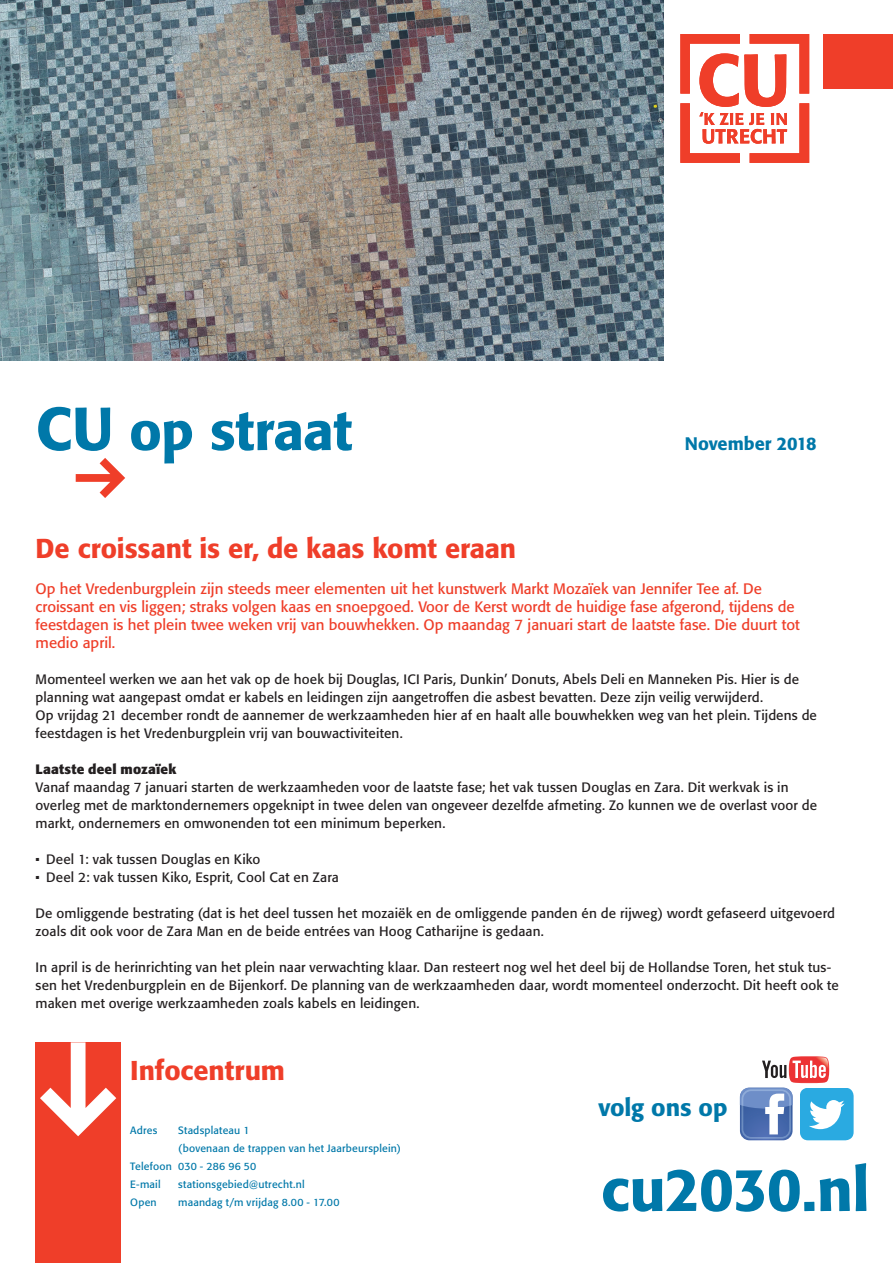
<style>
.page{position:relative;width:893px;height:1263px;background:#fff}
.page>*{position:absolute;margin:0;border:0;box-sizing:border-box;transform-origin:0 0}
.t1{font:500 60px "Formata BQ";letter-spacing:-.015em;color:#0078a9}
.t2{font:500 54px "Formata BQ";letter-spacing:-.005em;color:#0078a9}
.Intro{font:500 27px "Formata BQ";letter-spacing:-.005em;color:#ef3e29}
.Kop1{font:500 27px "Formata BQ";color:#ef3e29}
.t3{font:500 24px "Formata BQ";letter-spacing:-.005em;color:#0078a9}
.t4{font:500 18px "Formata BQ";letter-spacing:-.005em;color:#0078a9}
.Platte_Tekst{font:15px "Formata BQ";color:#ef3e29}
.Platte_Tekst-2{font:13.5px/18px "Formata BQ";letter-spacing:.01em;color:#231f20}
.Platte_Tekst-3{font:700 13.5px "Formata BQ";letter-spacing:.01em;color:#231f20}
.Platte_Tekst_kleiner{font:10.5px/18px "Formata BQ";letter-spacing:.02em;color:#0078a9}
.s1{font-size:60px}
</style>
<div class="page">
<img style="left:0;top:0;width:663px;height:360px">
<svg style="left:740px;top:1056px;width:114px;height:84px"></svg>
<svg style="left:680px;top:34px;width:129px;height:129px"></svg>
<div style="left:823px;top:34px;width:70px;height:55px;background:#ef3e29"></div>
<div style="left:36px;top:1042px;width:85px;height:221px;background:#ef3e29"></div>
<svg style="left:40px;top:1042px;width:76px;height:94px"></svg>
<svg style="left:76px;top:458px;width:49px;height:40px"></svg>
<p class="t2" style="left:36px;top:398px;width:318px"><span class="s1">CU</span> op straat</p>
<p class="t4" style="left:685px;top:433px;width:133px">November 2018</p>
<p class="Intro" style="left:36px;top:532px;width:482px">De croissant is er, de kaas komt eraan</p>
<p class="Platte_Tekst" style="left:36px;top:580px;width:728px">Op het Vredenburgplein zijn steeds meer elementen uit het kunstwerk Markt Mozaïek van Jennifer Tee af. De</p>
<p class="Platte_Tekst" style="left:36px;top:598px;width:761px">croissant en vis liggen; straks volgen kaas en snoepgoed. Voor de Kerst wordt de huidige fase afgerond, tijdens de</p>
<p class="Platte_Tekst" style="left:36px;top:616px;width:766px">feestdagen is het plein twee weken vrij van bouwhekken. Op maandag 7 januari start de laatste fase. Die duurt tot</p>
<p class="Platte_Tekst" style="left:36px;top:634px;width:81px">medio april.</p>
<p class="Platte_Tekst-2" style="left:36px;top:670px;width:765px">Momenteel werken we aan het vak op de hoek bij Douglas, ICI Paris, Dunkin’ Donuts, Abels Deli en Manneken Pis. Hier is de</p>
<p class="Platte_Tekst-2" style="left:36px;top:688px;width:729px">planning wat aangepast omdat er kabels en leidingen zijn aangetroffen die asbest bevatten. Deze zijn veilig verwijderd.</p>
<p class="Platte_Tekst-2" style="left:36px;top:706px;width:783px">Op vrijdag 21 december rondt de aannemer de werkzaamheden hier af en haalt alle bouwhekken weg van het plein. Tijdens de feestdagen is het Vredenburgplein vrij van bouwactiviteiten.</p>
<p class="Platte_Tekst-3" style="left:36px;top:761px;width:142px">Laatste deel mozaïek</p>
<p class="Platte_Tekst-2" style="left:36px;top:778px;width:754px">Vanaf maandag 7 januari starten de werkzaamheden voor de laatste fase; het vak tussen Douglas en Zara. Dit werkvak is in</p>
<p class="Platte_Tekst-2" style="left:36px;top:796px;width:783px">overleg met de marktondernemers opgeknipt in twee delen van ongeveer dezelfde afmeting. Zo kunnen we de overlast voor de markt, ondernemers en omwonenden tot een minimum beperken.</p>
<p class="Platte_Tekst-2" style="left:36px;top:850px;width:226px">• Deel 1: vak tussen Douglas en Kiko</p>
<p class="Platte_Tekst-2" style="left:36px;top:868px;width:305px">• Deel 2: vak tussen Kiko, Esprit, Cool Cat en Zara</p>
<p class="Platte_Tekst-2" style="left:36px;top:904px;width:801px">De omliggende bestrating (dat is het deel tussen het mozaiëk en de omliggende panden én de rijweg) wordt gefaseerd uitgevoerd zoals dit ook voor de Zara Man en de beide entrées van Hoog Catharijne is gedaan.</p>
<p class="Platte_Tekst-2" style="left:36px;top:958px;width:805px">In april is de herinrichting van het plein naar verwachting klaar. Dan resteert nog wel het deel bij de Hollandse Toren, het stuk tus&shy;sen het Vredenburgplein en de Bijenkorf. De planning van de werkzaamheden daar, wordt momenteel onderzocht. Dit heeft ook te maken met overige werkzaamheden zoals kabels en leidingen.</p>
<p class="Kop1" style="left:130px;top:1054px;width:156px">Infocentrum</p>
<p class="Platte_Tekst_kleiner" style="left:130px;top:1121px;width:29px">Adres</p>
<p class="Platte_Tekst_kleiner" style="left:178px;top:1121px;width:224px">Stadsplateau 1<br>(bovenaan de trappen van het Jaarbeursplein)</p>
<p class="Platte_Tekst_kleiner" style="left:130px;top:1157px;width:128px">Telefoon 030 - 286 96 50</p>
<p class="Platte_Tekst_kleiner" style="left:130px;top:1175px;width:32px">E-mail</p>
<p class="Platte_Tekst_kleiner" style="left:178px;top:1175px;width:128px">stationsgebied@utrecht.nl</p>
<p class="Platte_Tekst_kleiner" style="left:130px;top:1193px;width:28px">Open</p>
<p class="Platte_Tekst_kleiner" style="left:178px;top:1193px;width:163px">maandag t/m vrijdag 8.00 - 17.00</p>
<p class="t3" style="left:598px;top:1093px;width:131px">volg ons op</p>
<p class="t1" style="left:601px;top:1153px;width:270px">cu2030.nl</p>
</div>
